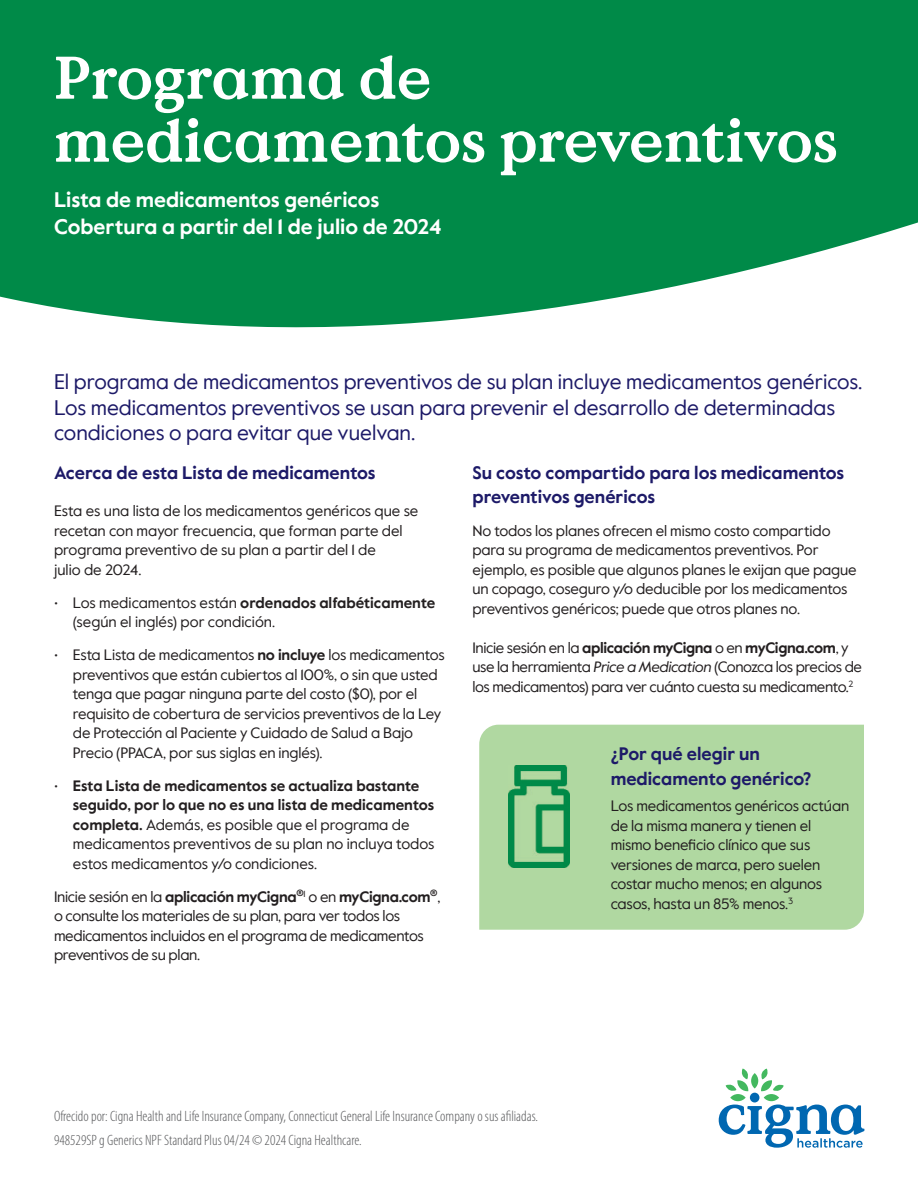
<style>
.page{position:relative;width:918px;height:1188px;background:#fff}
.page>*{position:absolute;margin:0;border:0;box-sizing:border-box;transform-origin:0 0}
.CHC_Headline_bold_40_42{font:700 60px/63px "Value Serif Pro";color:#fff}
.CHC_Intro_copy_regular_14_18{font:21px/25.5px "Value Sans Pro";color:#1d1a68}
.CHC_Subheadline_bold_14_17{font:700 21px "Value Sans Pro";color:#fff}
.CHC_Sectionhead_body_bold_12_16{font:700 18px/24px "Value Sans Pro";color:#1d1a68}
.CHC_Subhead_body_bold_14_17{font:700 18px/25.5px "Value Sans Pro";color:#1d1a68}
.CHC_Bullet_copy_regular_9_5_13{font:15px/19.5px "Value Sans Pro";letter-spacing:-.01em;color:#231f20}
.CHC_Body_copy_regular_9_5_13{font:15px/19.5px "Value Sans Pro";letter-spacing:-.02em;color:#231f20}
.CHC_Sectionhead_body_bold_12_16-2{font:15px/19.5px "Value Sans Pro";letter-spacing:-.01em;color:#231f20}
.CHC_Body_copy_regular_9_5_13-2{font:15px/19.5px "Value Sans Pro";color:#231f20}
.CHC_Legal_copy_Cat{font:300 condensed 15px "Myriad Pro";color:#57585a}
.Legal_copy_Cat{font:300 condensed 15px "Myriad Pro";color:#57585a}
.s1{font-size:14.25px}
.s2{font-weight:700}
.s3{font-style:italic}
</style>
<div class="page">
<svg style="left:0;top:0;width:918px;height:328px;background:#169457"></svg>
<div style="left:479px;top:725px;width:385px;height:205px;background:#b0d8a1"></div>
<svg style="left:719px;top:1069px;width:146px;height:79px"></svg>
<img style="left:509px;top:765px;width:60px;height:102px">
<p class="CHC_Headline_bold_40_42" style="left:54px;top:49px;width:786px">Programa de medicamentos preventivos</p>
<p class="CHC_Subheadline_bold_14_17" style="left:54px;top:187px;width:327px">Lista de medicamentos genéricos</p>
<p class="CHC_Subheadline_bold_14_17" style="left:54px;top:214px;width:389px">Cobertura a partir del 1 de julio de 2024</p>
<p class="CHC_Intro_copy_regular_14_18" style="left:54px;top:369px;width:810px">El programa de medicamentos preventivos de su plan incluye medicamentos genéricos.<br>Los medicamentos preventivos se usan para prevenir el desarrollo de determinadas condiciones o para evitar que vuelvan.</p>
<p class="CHC_Sectionhead_body_bold_12_16" style="left:54px;top:461px;width:323px">Acerca de esta Lista de medicamentos</p>
<p class="CHC_Body_copy_regular_9_5_13-2" style="left:54px;top:502px;width:366px">Esta es una lista de los medicamentos genéricos que se recetan con mayor frecuencia, que forman parte del programa preventivo de su plan a partir del 1 de<br>julio de 2024.</p>
<p class="CHC_Bullet_copy_regular_9_5_13" style="left:73px;top:593px;width:364px;text-indent:-19px"><span class="s1">•</span> Los medicamentos están <span class="s2">ordenados alfabéticamente </span>(según el inglés) por condición.</p>
<p class="CHC_Bullet_copy_regular_9_5_13" style="left:73px;top:646px;width:373px;text-indent:-19px"><span class="s1">•</span> Esta Lista de medicamentos <span class="s2">no incluye</span> los medicamentos preventivos que están cubiertos al 100%, o sin que usted tenga que pagar ninguna parte del costo ($0), por el requisito de cobertura de servicios preventivos de la Ley de Protección al Paciente y Cuidado de Salud a Bajo Precio (PPACA, por sus siglas en inglés).</p>
<p class="CHC_Bullet_copy_regular_9_5_13" style="left:73px;top:776px;width:363px;text-indent:-19px"><span class="s1">•</span> <span class="s2">Esta Lista de medicamentos se actualiza bastante seguido, por lo que no es una lista de medicamentos completa.</span> Además, es posible que el programa de medicamentos preventivos de su plan no incluya todos estos medicamentos y/o condiciones.</p>
<p class="CHC_Body_copy_regular_9_5_13" style="left:54px;top:887px;width:388px">Inicie sesión en la <span class="s2">aplicación myCigna</span><sup>®</sup><sup>1</sup> o en <span class="s2">myCigna.com</span><sup>®</sup>, o consulte los materiales de su plan, para ver todos los medicamentos incluidos en el programa de medicamentos preventivos de su plan.</p>
<p class="CHC_Sectionhead_body_bold_12_16" style="left:472px;top:461px;width:373px">Su costo compartido para los medicamentos preventivos genéricos</p>
<p class="CHC_Sectionhead_body_bold_12_16-2" style="left:472px;top:521px;width:386px">No todos los planes ofrecen el mismo costo compartido para su programa de medicamentos preventivos. Por ejemplo, es posible que algunos planes le exijan que pague un copago, coseguro y/o deducible por los medicamentos preventivos genéricos; puede que otros planes no.</p>
<p class="CHC_Body_copy_regular_9_5_13" style="left:472px;top:638px;width:391px">Inicie sesión en la <span class="s2">aplicación myCigna</span> o en <span class="s2">myCigna.com</span>, y use la herramienta <span class="s3">Price a Medication</span> (Conozca los precios de los medicamentos) para ver cuánto cuesta su medicamento.<sup>2</sup></p>
<p class="CHC_Subhead_body_bold_14_17" style="left:611px;top:741px;width:202px">¿Por qué elegir un medicamento genérico?</p>
<p class="CHC_Bullet_copy_regular_9_5_13" style="left:611px;top:797px;width:240px">Los medicamentos genéricos actúan de la misma manera y tienen el mismo beneficio clínico que sus versiones de marca, pero suelen costar mucho menos; en algunos casos, hasta un 85% menos.<sup>3</sup></p>
<p class="CHC_Legal_copy_Cat" style="left:54px;top:1108px;width:486px">Ofrecido por: Cigna Health and Life Insurance Company, Connecticut General Life Insurance Company o sus afiliadas.</p>
<p class="Legal_copy_Cat" style="left:54px;top:1131px;width:309px">948529SP g Generics NPF Standard Plus 04/24 © 2024 Cigna Healthcare.</p>
</div>
